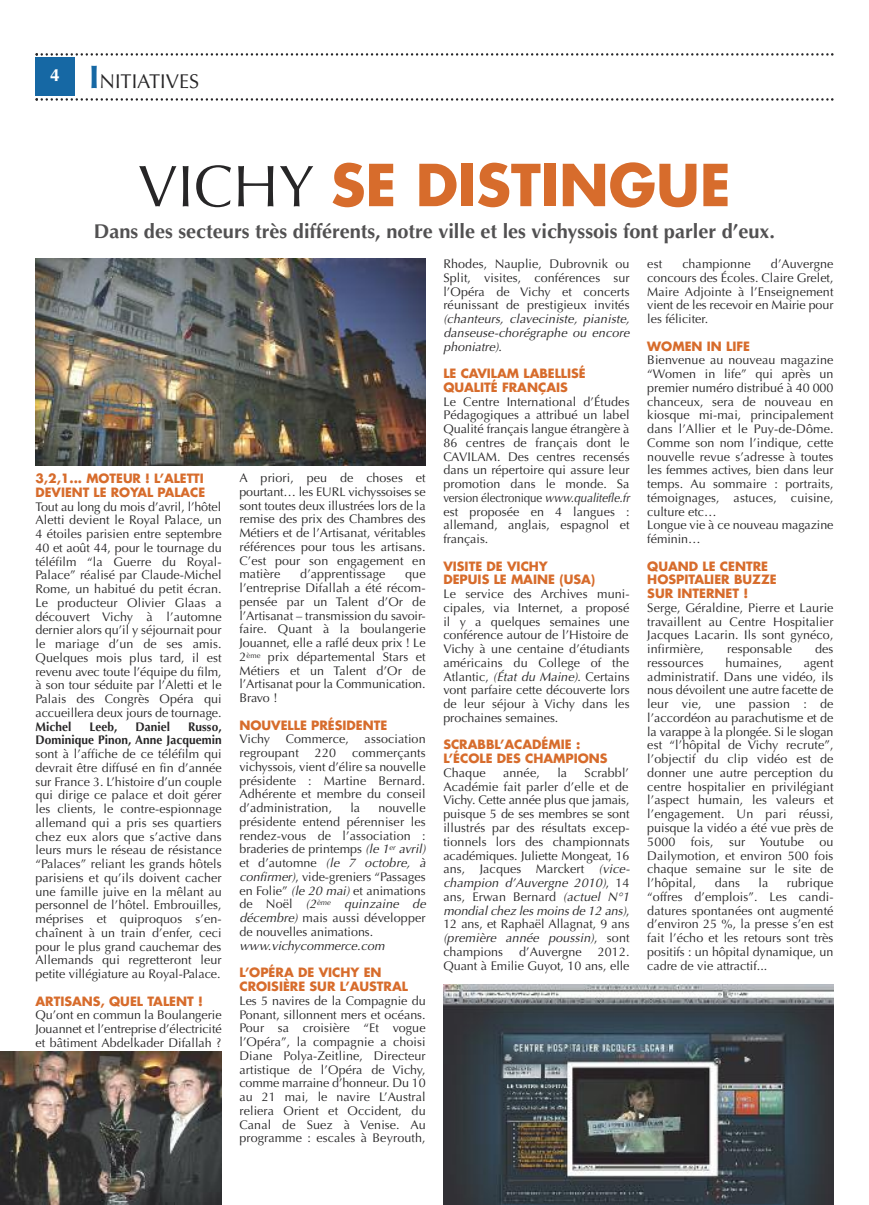
<style>
.page{position:relative;width:869px;height:1205px;background:#fff}
.page>*{position:absolute;margin:0;border:0;box-sizing:border-box;transform-origin:0 0}
.t1{font:700 56.25px "Futura";color:#d76c2c}
.t2{font:700 20px "Optima";color:#525152}
.t3{font:20px "Optima";color:#272627}
.t4{font:700 17.5px "Optima";color:#fff}
.t5{font:12.5px/13.8px "Optima";letter-spacing:.01em;color:#272627;text-align:justify}
.t6{font:700 12.5px/13.8px "Futura";color:#d76c2c}
.t7{font:italic 12.5px/13.8px "Optima";letter-spacing:.01em;color:#272627;text-align:justify}
.t8{font:700 12.5px/13.8px "Optima";letter-spacing:.005em;color:#272627;text-align:right;scale:.95 1}
.s1{font-weight:700;font-size:32.5px;color:#1668a4}
.s2{font-family:"Optima";font-weight:400;font-size:58.75px;color:#272627}
.s3{font-style:italic}
.s4{font-style:normal}
</style>
<div class="page">
<svg style="left:35px;top:53px;width:798px;height:3px"></svg>
<svg style="left:35px;top:98px;width:798px;height:3px"></svg>
<div style="left:35px;top:57px;width:39px;height:39px;background:#1668a4"></div>
<img style="left:0;top:1051px;width:221px;height:154px">
<img style="left:35px;top:259px;width:390px;height:207px">
<img style="left:443px;top:984px;width:390px;height:221px">
<h3 class="t4" style="left:50px;top:68px;width:11px">4</h3>
<h2 class="t3" style="left:89px;top:73px;width:112px"><span class="s1">I</span>NITIATIVES</h2>
<h1 class="t1" style="left:138px;top:159px;width:593px"><span class="s2">VICHY</span> SE DISTINGUE</h1>
<h2 class="t2" style="left:94px;top:223px;width:682px">Dans des secteurs très différents, notre ville et les vichyssois font parler d’eux.</h2>
<p class="t6" style="left:35px;top:473px;width:171px">3,2,1... MOTEUR ! L’ALETTI<br>DEVIENT LE ROYAL PALACE</p>
<p class="t5" style="left:35px;top:501px;width:188px">Tout au long du mois d’avril, l’hôtel Aletti devient le Royal Palace, un 4 étoiles parisien entre septembre 40 et août 44, pour le tournage du téléfilm “la Guerre du Royal-Palace” réalisé par Claude-Michel Rome, un habitué du petit écran.<br>Le producteur Olivier Glaas a découvert Vichy à l’automne dernier alors qu’il y séjournait pour le mariage d’un de ses amis.<br>Quelques mois plus tard, il est revenu avec toute l’équipe du film, à son tour séduite par l’Aletti et le Palais des Congrès Opéra qui accueillera deux jours de tournage.</p>
<p class="t8" style="left:35px;top:721px;width:39px">Michel</p>
<p class="t8" style="left:89px;top:721px;width:31px">Leeb,</p>
<p class="t8" style="left:135px;top:721px;width:38px">Daniel</p>
<p class="t8" style="left:35px;top:721px;width:197px">Russo,<br>Dominique Pinon, Anne Jacquemin</p>
<p class="t5" style="left:35px;top:748px;width:188px">sont à l’affiche de ce téléfilm qui devrait être diffusé en fin d’année sur France 3. L’histoire d’un couple qui dirige ce palace et doit gérer les clients, le contre-espionnage allemand qui a pris ses quartiers chez eux alors que s’active dans leurs murs le réseau de résistance “Palaces” reliant les grands hôtels parisiens et qu’ils doivent cacher une famille juive en la mêlant au personnel de l’hôtel. Embrouilles, méprises et quiproquos s’en&shy;chaînent à un train d’enfer, ceci pour le plus grand cauchemar des Allemands qui regretteront leur petite villégiature au Royal-Palace.</p>
<p class="t6" style="left:35px;top:995px;width:169px">ARTISANS, QUEL TALENT !</p>
<p class="t5" style="left:35px;top:1009px;width:188px">Qu’ont en commun la Boulangerie Jouannet et l’entreprise d’électricité et bâtiment Abdelkader Difallah ?</p>
<p class="t5" style="left:239px;top:472px;width:188px">A priori, peu de choses et pourtant… les EURL vichyssoises se sont toutes deux illustrées lors de la remise des prix des Chambres des Métiers et de l’Artisanat, véritables références pour tous les artisans.<br>C’est pour son engagement en matière</p>
<p class="t5" style="left:300px;top:568px;width:87px">d’apprentissage</p>
<p class="t5" style="left:239px;top:568px;width:188px;text-indent:166px">que l’entreprise Difallah a été récom&shy;pensée par un Talent d’Or de l’Artisanat – transmission du savoir&shy;faire. Quant à la boulangerie Jouannet, elle a raflé deux prix ! Le 2<sup>ème</sup> prix départemental Stars et Métiers et un Talent d’Or de l’Artisanat pour la Communication.<br>Bravo !</p>
<p class="t6" style="left:239px;top:719px;width:149px">NOUVELLE PRÉSIDENTE</p>
<p class="t5" style="left:239px;top:733px;width:188px">Vichy Commerce, association regroupant</p>
<p class="t5" style="left:315px;top:747px;width:23px">220</p>
<p class="t5" style="left:239px;top:747px;width:188px;text-indent:113px">commerçants vichyssois, vient d’élire sa nouvelle présidente : Martine Bernard.<br>Adhérente et membre du conseil d’administration,</p>
<p class="t5" style="left:239px;top:802px;width:188px;text-indent:139px">nouvelle présidente entend pérenniser les rendez-vous de l’association : braderies de printemps <span class="s3">(le 1</span><sup>er</sup> <span class="s3">avril) </span>et d’automne <span class="s3">(le 7 octobre, à confirmer)</span>, vide-greniers “Passages en Folie” <span class="s3">(le 20 mai)</span> et animations de Noël <span class="s3">(2</span><sup>ème</sup> <span class="s3">quinzaine de décembre)</span> mais aussi développer de nouvelles animations.</p>
<p class="t7" style="left:239px;top:940px;width:146px">www.vichycommerce.com</p>
<p class="t6" style="left:239px;top:967px;width:170px">L’OPÉRA DE VICHY EN<br>CROISIÈRE SUR L’AUSTRAL</p>
<p class="t5" style="left:239px;top:995px;width:188px">Les 5 navires de la Compagnie du Ponant, sillonnent mers et océans.<br>Pour sa croisière “Et vogue l’Opéra”, la compagnie a choisi Diane Polya-Zeitline, Directeur artistique de l’Opéra de Vichy, comme marraine d’honneur. Du 10 au 21 mai, le navire L’Austral reliera Orient et Occident, du Canal de Suez à Venise. Au programme : escales à Beyrouth,</p>
<p class="t5" style="left:350px;top:802px;width:11px">la</p>
<p class="t5" style="left:443px;top:258px;width:188px">Rhodes, Nauplie, Dubrovnik ou Split, visites, conférences sur l’Opéra de Vichy et concerts réunissant de prestigieux invités</p>
<p class="t7" style="left:443px;top:313px;width:188px">(chanteurs, claveciniste, pianiste, danseuse-chorégraphe ou encore phoniatre)<span class="s4">.</span></p>
<p class="t6" style="left:443px;top:368px;width:144px">LE CAVILAM LABELLISÉ<br>QUALITÉ FRANÇAIS</p>
<p class="t5" style="left:443px;top:396px;width:188px">Le Centre International d’Études Pédagogiques a attribué un label Qualité français langue étrangère à 86 centres de français dont le CAVILAM. Des centres recensés dans un répertoire qui assure leur promotion dans le monde. Sa version électronique <span class="s3">www.qualitefle.fr </span>est proposée en 4 langues : allemand, anglais, espagnol et français.</p>
<p class="t6" style="left:443px;top:560px;width:153px">VISITE DE VICHY<br>DEPUIS LE MAINE (USA)</p>
<p class="t5" style="left:443px;top:588px;width:188px">Le service des Archives muni&shy;cipales, via Internet, a proposé il y a quelques semaines une conférence autour de l’Histoire de Vichy à une centaine d’étudiants américains du College of the Atlantic, <span class="s3">(État du Maine)</span>. Certains vont parfaire cette découverte lors de leur séjour à Vichy dans les prochaines semaines.</p>
<p class="t6" style="left:443px;top:739px;width:166px">SCRABBL’ACADÉMIE :<br>L’ÉCOLE DES CHAMPIONS</p>
<p class="t5" style="left:443px;top:767px;width:44px">Chaque</p>
<p class="t5" style="left:503px;top:767px;width:38px">année,</p>
<p class="t5" style="left:557px;top:767px;width:11px">la</p>
<p class="t5" style="left:443px;top:767px;width:188px;text-indent:141px">Scrabbl’ Académie fait parler d’elle et de Vichy. Cette année plus que jamais, puisque 5 de ses membres se sont illustrés par des résultats excep&shy;tionnels lors des championnats académiques. Juliette Mongeat, 16 ans, Jacques Marckert <span class="s3">(vice&shy;champion d’Auvergne 2010)</span>, 14 ans, Erwan Bernard <span class="s3">(actuel N°1 mondial chez les moins de 12 ans)</span>, 12 ans, et Raphaël Allagnat, 9 ans <span class="s3">(première année poussin)</span>, sont champions</p>
<p class="t5" style="left:519px;top:946px;width:64px">d’Auvergne</p>
<p class="t5" style="left:443px;top:946px;width:188px;text-align:right">2012.<br>Quant à Emilie Guyot, 10 ans, elle</p>
<p class="t5" style="left:647px;top:258px;width:188px;text-indent:124px">d’Auvergne concours des Écoles. Claire Grelet, Maire Adjointe à l’Enseignement vient de les recevoir en Mairie pour les féliciter.</p>
<p class="t6" style="left:647px;top:340px;width:104px">WOMEN IN LIFE</p>
<p class="t5" style="left:647px;top:354px;width:188px;text-align:left">Bienvenue au nouveau magazine “Women in life” qui après un premier numéro distribué à 40 000 chanceux, sera de nouveau en kiosque mi-mai, principalement dans l’Allier et le Puy-de-Dôme.<br>Comme son nom l’indique, cette nouvelle revue s’adresse à toutes les femmes actives, bien dans leur temps. Au sommaire : portraits, témoignages, astuces, cuisine, culture etc…<br>Longue vie à ce nouveau magazine féminin…</p>
<p class="t6" style="left:647px;top:560px;width:131px">QUAND LE CENTRE<br>HOSPITALIER BUZZE<br>SUR INTERNET !</p>
<p class="t5" style="left:647px;top:602px;width:188px">Serge, Géraldine, Pierre et Laurie travaillent au Centre Hospitalier Jacques Lacarin. Ils sont gynéco, infirmière,</p>
<p class="t5" style="left:647px;top:258px;width:16px">est</p>
<p class="t5" style="left:682px;top:258px;width:70px">championne</p>
<p class="t5" style="left:726px;top:643px;width:67px">responsable</p>
<p class="t5" style="left:814px;top:643px;width:20px">des</p>
<p class="t5" style="left:647px;top:657px;width:58px">ressources</p>
<p class="t5" style="left:725px;top:657px;width:58px">humaines,</p>
<p class="t5" style="left:647px;top:657px;width:188px;text-indent:156px">agent administratif. Dans une vidéo, ils nous dévoilent une autre facette de leur vie, une passion : de l’accordéon au parachutisme et de la varappe à la plongée. Si le slogan est “l’hôpital de Vichy recrute”, l’objectif du clip vidéo est de donner une autre perception du centre hospitalier en privilégiant l’aspect humain, les valeurs et l’engagement. Un pari réussi, puisque la vidéo a été vue près de 5000 fois, sur Youtube ou Dailymotion, et environ 500 fois chaque semaine sur le site de l’hôpital,</p>
<p class="t5" style="left:647px;top:877px;width:188px;text-indent:139px">rubrique “offres d’emplois”. Les candi&shy;datures spontanées ont augmenté d’environ 25 %, la presse s’en est fait l’écho et les retours sont très positifs : un hôpital dynamique, un cadre de vie attractif...</p>
<p class="t5" style="left:714px;top:877px;width:27px">dans</p>
<p class="t5" style="left:758px;top:877px;width:11px">la</p>
</div>
